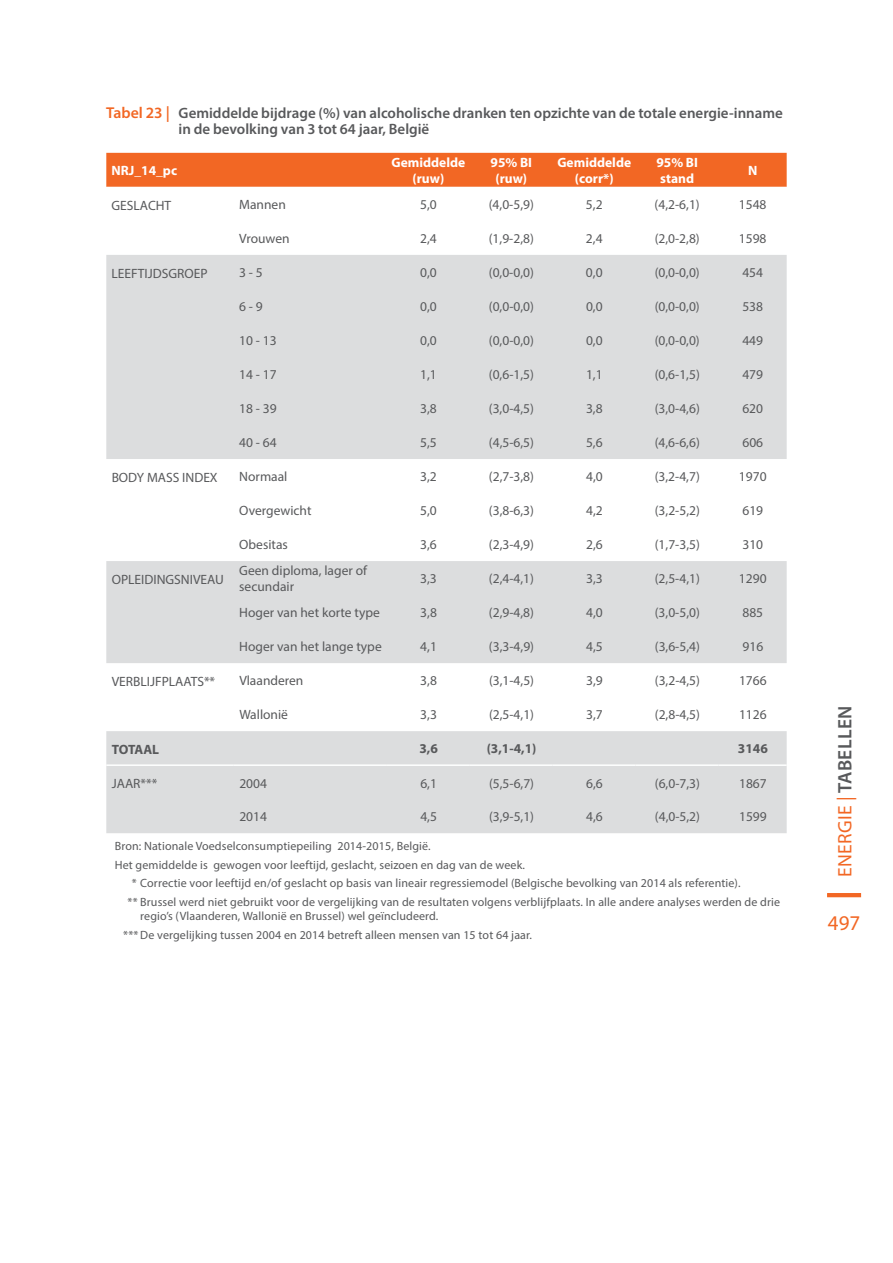
<style>
.page{position:relative;width:893px;height:1263px;background:#fff}
.page>*{position:absolute;margin:0;border:0;box-sizing:border-box;transform-origin:0 0}
.t1{font:21px "Myriad Pro";color:#f26724}
.t2{font:19.5px "Myriad Pro";letter-spacing:.02em;color:#f26724}
.t3{font:600 15px/16.5px "Myriad Pro";color:#58595b}
.t4{font:13.5px/16.2px "Myriad Pro";color:#58595b}
.t5{font:700 13.5px/16.2px "Myriad Pro";color:#fff;text-align:center}
.t6{font:700 13.5px "Myriad Pro";color:#58595b}
.t7{font:12px/18.6px "Myriad Pro";letter-spacing:.01em;color:#58595b}
.s1{font-size:15.75px;color:#f26724}
.s2{font-weight:600;color:#58595b}
</style>
<div class="page">
<hr style="left:827px;top:893px;width:34px;height:4px;background:#f26724">
<div style="left:106px;top:153px;width:681px;height:34px;background:#f26724"></div>
<svg style="left:106px;top:255px;width:681px;height:578px;fill:#dcddde"></svg>
<hr style="left:106px;top:764px;width:128px;height:2px;background:#fff">
<hr style="left:234px;top:764px;width:153px;height:2px;background:#fff">
<hr style="left:387px;top:764px;width:83px;height:2px;background:#fff">
<hr style="left:470px;top:764px;width:83px;height:2px;background:#fff">
<hr style="left:553px;top:764px;width:83px;height:2px;background:#fff">
<hr style="left:636px;top:764px;width:83px;height:2px;background:#fff">
<hr style="left:719px;top:764px;width:68px;height:2px;background:#fff">
<p class="t3" style="left:179px;top:104px;width:606px;text-indent:-72px"><span class="s1">Tabel 23 |</span> Gemiddelde bijdrage (%) van alcoholische dranken ten opzichte van de totale energie-inname in de bevolking van 3 tot 64 jaar, België</p>
<p class="t5" style="left:112px;top:162px;width:67px">NRJ_14_pc</p>
<p class="t5" style="left:391px;top:154px;width:75px">Gemiddelde (ruw)</p>
<p class="t5" style="left:491px;top:154px;width:43px">95% BI (ruw)</p>
<p class="t5" style="left:557px;top:154px;width:75px">Gemiddelde (corr*)</p>
<p class="t5" style="left:656px;top:154px;width:43px;text-align:left">95% BI stand</p>
<p class="t5" style="left:748px;top:162px;width:11px">N</p>
<p class="t4" style="left:112px;top:197px;width:61px">GESLACHT</p>
<p class="t4" style="left:239px;top:196px;width:48px">Mannen</p>
<p class="t4" style="left:420px;top:196px;width:18px">5,0</p>
<p class="t4" style="left:489px;top:196px;width:47px">(4,0-5,9)</p>
<p class="t4" style="left:586px;top:196px;width:18px">5,2</p>
<p class="t4" style="left:655px;top:196px;width:47px">(4,2-6,1)</p>
<p class="t4" style="left:739px;top:196px;width:29px">1548</p>
<p class="t4" style="left:239px;top:230px;width:52px">Vrouwen</p>
<p class="t4" style="left:420px;top:230px;width:18px">2,4</p>
<p class="t4" style="left:489px;top:230px;width:47px">(1,9-2,8)</p>
<p class="t4" style="left:586px;top:230px;width:18px">2,4</p>
<p class="t4" style="left:655px;top:230px;width:47px">(2,0-2,8)</p>
<p class="t4" style="left:739px;top:230px;width:29px">1598</p>
<p class="t4" style="left:112px;top:265px;width:97px">LEEFTIJDSGROEP</p>
<p class="t4" style="left:239px;top:264px;width:25px">3 - 5</p>
<p class="t4" style="left:420px;top:264px;width:18px">0,0</p>
<p class="t4" style="left:489px;top:264px;width:47px">(0,0-0,0)</p>
<p class="t4" style="left:586px;top:264px;width:18px">0,0</p>
<p class="t4" style="left:655px;top:264px;width:47px">(0,0-0,0)</p>
<p class="t4" style="left:742px;top:264px;width:22px">454</p>
<p class="t4" style="left:239px;top:298px;width:25px">6 - 9</p>
<p class="t4" style="left:420px;top:298px;width:18px">0,0</p>
<p class="t4" style="left:489px;top:298px;width:47px">(0,0-0,0)</p>
<p class="t4" style="left:586px;top:298px;width:18px">0,0</p>
<p class="t4" style="left:655px;top:298px;width:47px">(0,0-0,0)</p>
<p class="t4" style="left:742px;top:298px;width:22px">538</p>
<p class="t4" style="left:239px;top:332px;width:39px">10 - 13</p>
<p class="t4" style="left:420px;top:332px;width:18px">0,0</p>
<p class="t4" style="left:489px;top:332px;width:47px">(0,0-0,0)</p>
<p class="t4" style="left:586px;top:332px;width:18px">0,0</p>
<p class="t4" style="left:655px;top:332px;width:47px">(0,0-0,0)</p>
<p class="t4" style="left:742px;top:332px;width:22px">449</p>
<p class="t4" style="left:239px;top:366px;width:39px">14 - 17</p>
<p class="t4" style="left:420px;top:366px;width:18px">1,1</p>
<p class="t4" style="left:489px;top:366px;width:47px">(0,6-1,5)</p>
<p class="t4" style="left:586px;top:366px;width:18px">1,1</p>
<p class="t4" style="left:655px;top:366px;width:47px">(0,6-1,5)</p>
<p class="t4" style="left:742px;top:366px;width:22px">479</p>
<p class="t4" style="left:239px;top:400px;width:39px">18 - 39</p>
<p class="t4" style="left:420px;top:400px;width:18px">3,8</p>
<p class="t4" style="left:489px;top:400px;width:47px">(3,0-4,5)</p>
<p class="t4" style="left:586px;top:400px;width:18px">3,8</p>
<p class="t4" style="left:655px;top:400px;width:47px">(3,0-4,6)</p>
<p class="t4" style="left:742px;top:400px;width:22px">620</p>
<p class="t4" style="left:239px;top:434px;width:39px">40 - 64</p>
<p class="t4" style="left:420px;top:434px;width:18px">5,5</p>
<p class="t4" style="left:489px;top:434px;width:47px">(4,5-6,5)</p>
<p class="t4" style="left:586px;top:434px;width:18px">5,6</p>
<p class="t4" style="left:655px;top:434px;width:47px">(4,6-6,6)</p>
<p class="t4" style="left:742px;top:434px;width:22px">606</p>
<p class="t4" style="left:112px;top:469px;width:108px">BODY MASS INDEX</p>
<p class="t4" style="left:239px;top:468px;width:50px">Normaal</p>
<p class="t4" style="left:420px;top:468px;width:18px">3,2</p>
<p class="t4" style="left:489px;top:468px;width:47px">(2,7-3,8)</p>
<p class="t4" style="left:586px;top:468px;width:18px">4,0</p>
<p class="t4" style="left:655px;top:468px;width:47px">(3,2-4,7)</p>
<p class="t4" style="left:739px;top:468px;width:29px">1970</p>
<p class="t4" style="left:239px;top:502px;width:74px">Overgewicht</p>
<p class="t4" style="left:420px;top:502px;width:18px">5,0</p>
<p class="t4" style="left:489px;top:502px;width:47px">(3,8-6,3)</p>
<p class="t4" style="left:586px;top:502px;width:18px">4,2</p>
<p class="t4" style="left:655px;top:502px;width:47px">(3,2-5,2)</p>
<p class="t4" style="left:742px;top:502px;width:22px">619</p>
<p class="t4" style="left:239px;top:536px;width:50px">Obesitas</p>
<p class="t4" style="left:420px;top:536px;width:18px">3,6</p>
<p class="t4" style="left:489px;top:536px;width:47px">(2,3-4,9)</p>
<p class="t4" style="left:586px;top:536px;width:18px">2,6</p>
<p class="t4" style="left:655px;top:536px;width:47px">(1,7-3,5)</p>
<p class="t4" style="left:742px;top:536px;width:22px">310</p>
<p class="t4" style="left:112px;top:571px;width:114px">OPLEIDINGSNIVEAU</p>
<p class="t4" style="left:239px;top:562px;width:129px">Geen diploma, lager of secundair</p>
<p class="t4" style="left:420px;top:570px;width:18px">3,3</p>
<p class="t4" style="left:489px;top:570px;width:47px">(2,4-4,1)</p>
<p class="t4" style="left:586px;top:570px;width:18px">3,3</p>
<p class="t4" style="left:655px;top:570px;width:47px">(2,5-4,1)</p>
<p class="t4" style="left:739px;top:570px;width:29px">1290</p>
<p class="t4" style="left:239px;top:604px;width:142px">Hoger van het korte type</p>
<p class="t4" style="left:420px;top:604px;width:18px">3,8</p>
<p class="t4" style="left:489px;top:604px;width:47px">(2,9-4,8)</p>
<p class="t4" style="left:586px;top:604px;width:18px">4,0</p>
<p class="t4" style="left:655px;top:604px;width:47px">(3,0-5,0)</p>
<p class="t4" style="left:742px;top:604px;width:22px">885</p>
<p class="t4" style="left:239px;top:638px;width:144px">Hoger van het lange type</p>
<p class="t4" style="left:420px;top:638px;width:18px">4,1</p>
<p class="t4" style="left:489px;top:638px;width:47px">(3,3-4,9)</p>
<p class="t4" style="left:586px;top:638px;width:18px">4,5</p>
<p class="t4" style="left:655px;top:638px;width:47px">(3,6-5,4)</p>
<p class="t4" style="left:742px;top:638px;width:22px">916</p>
<p class="t4" style="left:112px;top:673px;width:105px">VERBLIJFPLAATS**</p>
<p class="t4" style="left:239px;top:672px;width:66px">Vlaanderen</p>
<p class="t4" style="left:420px;top:672px;width:18px">3,8</p>
<p class="t4" style="left:489px;top:672px;width:47px">(3,1-4,5)</p>
<p class="t4" style="left:586px;top:672px;width:18px">3,9</p>
<p class="t4" style="left:655px;top:672px;width:47px">(3,2-4,5)</p>
<p class="t4" style="left:739px;top:672px;width:29px">1766</p>
<p class="t4" style="left:239px;top:706px;width:50px">Wallonië</p>
<p class="t4" style="left:420px;top:706px;width:18px">3,3</p>
<p class="t4" style="left:489px;top:706px;width:47px">(2,5-4,1)</p>
<p class="t4" style="left:586px;top:706px;width:18px">3,7</p>
<p class="t4" style="left:655px;top:706px;width:47px">(2,8-4,5)</p>
<p class="t4" style="left:739px;top:706px;width:29px">1126</p>
<p class="t6" style="left:112px;top:741px;width:49px">TOTAAL</p>
<p class="t6" style="left:419px;top:739px;width:20px">3,6</p>
<p class="t6" style="left:487px;top:739px;width:51px">(3,1-4,1)</p>
<p class="t6" style="left:738px;top:739px;width:31px">3146</p>
<p class="t4" style="left:112px;top:775px;width:47px">JAAR***</p>
<p class="t4" style="left:239px;top:775px;width:29px">2004</p>
<p class="t4" style="left:420px;top:775px;width:18px">6,1</p>
<p class="t4" style="left:489px;top:775px;width:47px">(5,5-6,7)</p>
<p class="t4" style="left:586px;top:775px;width:18px">6,6</p>
<p class="t4" style="left:655px;top:775px;width:47px">(6,0-7,3)</p>
<p class="t4" style="left:739px;top:775px;width:29px">1867</p>
<p class="t4" style="left:239px;top:808px;width:29px">2014</p>
<p class="t4" style="left:420px;top:808px;width:18px">4,5</p>
<p class="t4" style="left:489px;top:808px;width:47px">(3,9-5,1)</p>
<p class="t4" style="left:586px;top:808px;width:18px">4,6</p>
<p class="t4" style="left:655px;top:808px;width:47px">(4,0-5,2)</p>
<p class="t4" style="left:739px;top:808px;width:29px">1599</p>
<p class="t7" style="left:115px;top:837px;width:317px">Bron: Nationale Voedselconsumptiepeiling 2014-2015, België.</p>
<p class="t7" style="left:115px;top:855px;width:412px">Het gemiddelde is gewogen voor leeftijd, geslacht, seizoen en dag van de week.</p>
<p class="t7" style="left:132px;top:874px;width:610px">* Correctie voor leeftijd en/of geslacht op basis van lineair regressiemodel (Belgische bevolking van 2014 als referentie).</p>
<p class="t7" style="left:128px;top:892px;width:654px">** Brussel werd niet gebruikt voor de vergelijking van de resultaten volgens verblijfplaats. In alle andere analyses werden de drie</p>
<p class="t7" style="left:123px;top:907px;width:410px;text-indent:17px">regio’s (Vlaanderen, Wallonië en Brussel) wel geïncludeerd.<br>***De vergelijking tussen 2004 en 2014 betreft alleen mensen van 15 tot 64 jaar.</p>
<h2 class="t2" style="left:833px;top:877px;width:173px;rotate:-90deg">ENERGIE | <span class="s2">Tabellen</span></h2>
<h1 class="t1" style="left:828px;top:910px;width:34px">497</h1>
</div>
